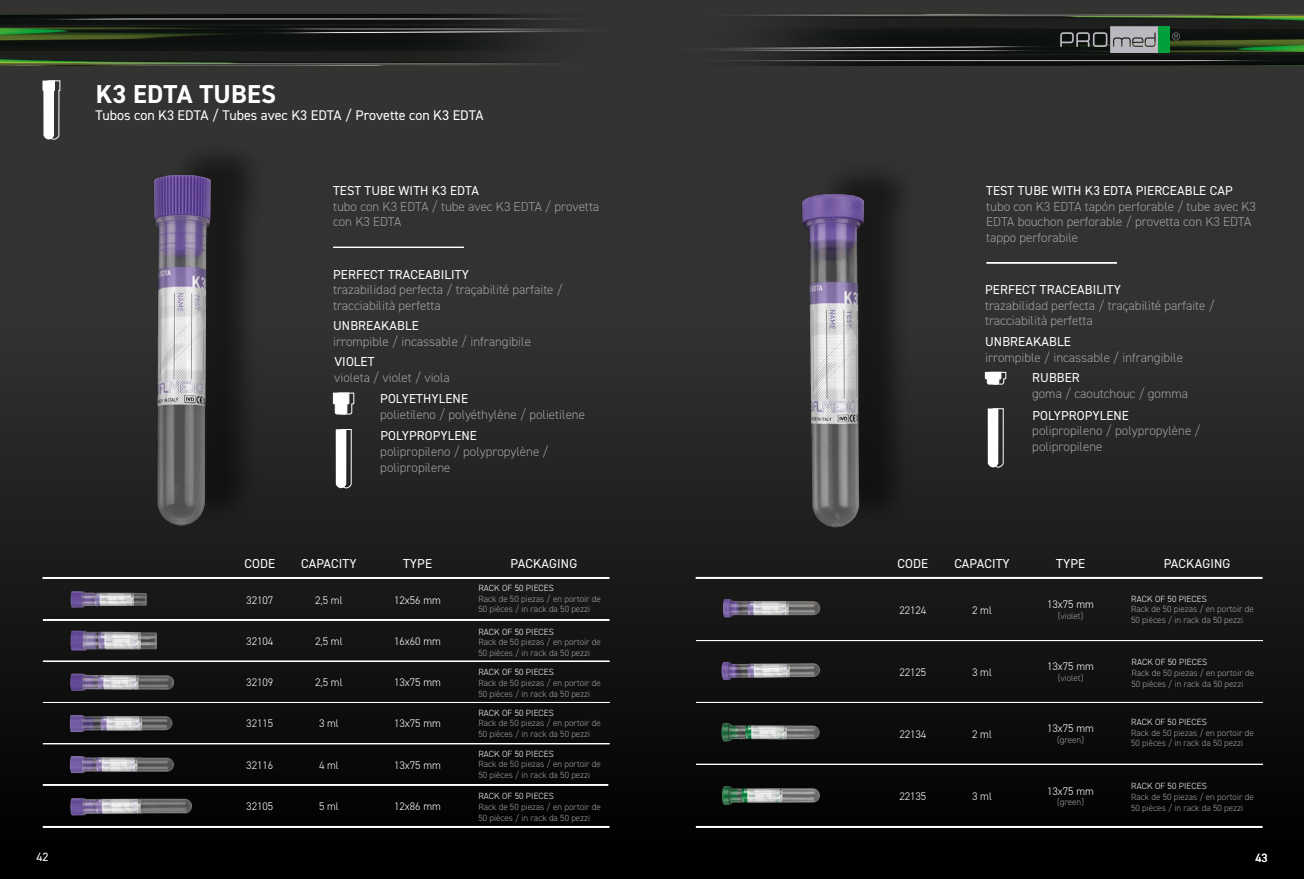
<style>
.page{position:relative;width:1304px;height:879px;background:#333332}
.page>*{position:absolute;margin:0;border:0;box-sizing:border-box;transform-origin:0 0}
.t1{font:700 26px "DIN2014";letter-spacing:.01em;color:#fff}
.t2{font:14px "DIN2014";color:#fff}
.t3{font:300 13px/15.6px "DIN2014";color:#a1a1a1}
.t4{font:13px "DIN2014";letter-spacing:.01em;color:#fff}
.t5{font:12px "DIN2014";color:#fff}
.t6{font:300 11px "DIN2014";color:#fff}
.t7{font:300 9px/10.8px "DIN2014";color:#a1a1a1}
.t8{font:300 9px "DIN2014";letter-spacing:.01em;color:#fff}
</style>
<div class="page">
<div style="left:0;top:157px;width:1304px;height:722px;background:linear-gradient(to bottom,#3b3b39,#030302)"></div>
<img style="left:0;top:14px;width:1304px;height:52px">
<svg style="left:1060px;top:26px;width:98px;height:27px;background:#6a6a6c"></svg>
<div style="left:1158px;top:26px;width:11px;height:27px;background:#00a03b"></div>
<svg style="left:1172px;top:32px;width:8px;height:8px"></svg>
<hr style="left:333px;top:247px;width:131px;height:1px;background:#fff">
<hr style="left:43px;top:577px;width:566px;height:2px;background:#fff">
<hr style="left:43px;top:826px;width:566px;height:2px;background:#fff">
<img style="left:52px;top:711px;width:140px;height:24px">
<img style="left:59px;top:621px;width:111px;height:39px">
<img style="left:64px;top:745px;width:111px;height:39px">
<img style="left:60px;top:789px;width:134px;height:33px">
<img style="left:56px;top:668px;width:134px;height:27px">
<div style="left:170px;top:138px;width:97px;height:389px;background:#000;opacity:.5"></div>
<img style="left:115px;top:161px;width:145px;height:367px">
<img style="left:54px;top:590px;width:111px;height:19px">
<hr style="left:43px;top:784px;width:565px;height:1px;background:#fff">
<hr style="left:43px;top:620px;width:567px;height:1px;background:#fff">
<hr style="left:43px;top:661px;width:567px;height:1px;background:#fff">
<hr style="left:43px;top:702px;width:567px;height:1px;background:#fff">
<hr style="left:43px;top:743px;width:567px;height:1px;background:#fff">
<hr style="left:986px;top:263px;width:131px;height:1px;background:#fff">
<hr style="left:696px;top:640px;width:567px;height:1px;background:#fff">
<hr style="left:696px;top:764px;width:567px;height:1px;background:#fff">
<hr style="left:696px;top:702px;width:567px;height:1px;background:#fff">
<hr style="left:696px;top:577px;width:567px;height:2px;background:#fff">
<hr style="left:696px;top:826px;width:567px;height:2px;background:#fff">
<img style="left:700px;top:783px;width:140px;height:25px">
<img style="left:711px;top:652px;width:111px;height:39px">
<img style="left:703px;top:720px;width:134px;height:26px">
<div style="left:817px;top:157px;width:102px;height:373px;background:#000;opacity:.5"></div>
<img style="left:770px;top:164px;width:146px;height:367px">
<img style="left:708px;top:596px;width:118px;height:26px">
<svg style="left:43px;top:80px;width:17px;height:60px"></svg>
<svg style="left:988px;top:408px;width:16px;height:60px"></svg>
<svg style="left:336px;top:429px;width:16px;height:59px"></svg>
<svg style="left:333px;top:392px;width:21px;height:22px"></svg>
<svg style="left:985px;top:372px;width:21px;height:12px"></svg>
<h1 class="t1" style="left:96px;top:77px;width:182px">K3 EDTA TUBES</h1>
<h2 class="t2" style="left:96px;top:107px;width:390px">Tubos con K3 EDTA / Tubes avec K3 EDTA / Provette con K3 EDTA</h2>
<h3 class="t4" style="left:333px;top:182px;width:148px">TEST TUBE WITH K3 EDTA</h3>
<h3 class="t3" style="left:333px;top:198px;width:268px">tubo con K3 EDTA / tube avec K3 EDTA / provetta con K3 EDTA</h3>
<h3 class="t4" style="left:986px;top:182px;width:248px">TEST TUBE WITH K3 EDTA PIERCEABLE CAP</h3>
<h3 class="t3" style="left:986px;top:198px;width:271px">tubo con K3 EDTA tapón perforable / tube avec K3<br>EDTA bouchon perforable / provetta con K3 EDTA tappo perforabile</h3>
<h3 class="t4" style="left:333px;top:266px;width:137px">PERFECT TRACEABILITY</h3>
<h3 class="t3" style="left:333px;top:282px;width:231px">trazabilidad perfecta / traçabilité parfaite / tracciabilità perfetta</h3>
<h3 class="t4" style="left:985px;top:282px;width:137px">PERFECT TRACEABILITY</h3>
<h3 class="t3" style="left:985px;top:297px;width:231px">trazabilidad perfecta / traçabilité parfaite / tracciabilità perfetta</h3>
<h3 class="t4" style="left:333px;top:318px;width:87px">UNBREAKABLE</h3>
<h3 class="t3" style="left:333px;top:334px;width:199px">irrompible / incassable / infrangibile</h3>
<h3 class="t4" style="left:334px;top:353px;width:42px">VIOLET</h3>
<h3 class="t3" style="left:334px;top:369px;width:117px">violeta / violet / viola</h3>
<h3 class="t4" style="left:1032px;top:369px;width:49px">RUBBER</h3>
<h3 class="t3" style="left:1032px;top:385px;width:157px">goma / caoutchouc / gomma</h3>
<h3 class="t4" style="left:985px;top:333px;width:87px">UNBREAKABLE</h3>
<h3 class="t3" style="left:985px;top:349px;width:199px">irrompible / incassable / infrangibile</h3>
<h3 class="t4" style="left:380px;top:390px;width:89px">POLYETHYLENE</h3>
<h3 class="t3" style="left:380px;top:406px;width:206px">polietileno / polyéthylène / polietilene</h3>
<h3 class="t4" style="left:1032px;top:407px;width:98px">POLYPROPYLENE</h3>
<h3 class="t3" style="left:1032px;top:423px;width:170px">polipropileno / polypropylène / polipropilene</h3>
<h3 class="t4" style="left:380px;top:428px;width:98px">POLYPROPYLENE</h3>
<h3 class="t3" style="left:380px;top:444px;width:170px">polipropileno / polypropylène / polipropilene</h3>
<h3 class="t4" style="left:898px;top:555px;width:32px">CODE</h3>
<h3 class="t4" style="left:954px;top:555px;width:57px">CAPACITY</h3>
<h3 class="t4" style="left:1056px;top:555px;width:31px">TYPE</h3>
<h3 class="t4" style="left:1164px;top:555px;width:68px">PACKAGING</h3>
<p class="t6" style="left:899px;top:603px;width:28px">22124</p>
<h3 class="t4" style="left:245px;top:555px;width:32px">CODE</h3>
<h3 class="t4" style="left:301px;top:555px;width:57px">CAPACITY</h3>
<h3 class="t4" style="left:403px;top:555px;width:31px">TYPE</h3>
<h3 class="t4" style="left:511px;top:555px;width:68px">PACKAGING</h3>
<p class="t6" style="left:246px;top:593px;width:28px">32107</p>
<p class="t8" style="left:478px;top:582px;width:77px">RACK OF 50 PIECES</p>
<p class="t7" style="left:478px;top:593px;width:124px">Rack de 50 piezas / en portoir de<br>50 pièces / in rack da 50 pezzi</p>
<p class="t8" style="left:1131px;top:593px;width:77px">RACK OF 50 PIECES</p>
<p class="t6" style="left:315px;top:593px;width:29px">2,5 ml</p>
<p class="t6" style="left:315px;top:634px;width:29px">2,5 ml</p>
<p class="t6" style="left:394px;top:593px;width:48px">12x56 mm</p>
<p class="t6" style="left:394px;top:634px;width:48px">16x60 mm</p>
<p class="t6" style="left:1047px;top:597px;width:48px">13x75 mm</p>
<p class="t7" style="left:1058px;top:610px;width:27px">(violet)</p>
<p class="t7" style="left:1131px;top:604px;width:124px">Rack de 50 piezas / en portoir de<br>50 pièces / in rack da 50 pezzi</p>
<p class="t8" style="left:1131px;top:657px;width:77px">RACK OF 50 PIECES</p>
<p class="t7" style="left:1131px;top:668px;width:124px">Rack de 50 piezas / en portoir de<br>50 pièces / in rack da 50 pezzi</p>
<p class="t8" style="left:1131px;top:716px;width:77px">RACK OF 50 PIECES</p>
<p class="t7" style="left:1131px;top:727px;width:124px">Rack de 50 piezas / en portoir de<br>50 pièces / in rack da 50 pezzi</p>
<p class="t8" style="left:1131px;top:780px;width:77px">RACK OF 50 PIECES</p>
<p class="t7" style="left:1131px;top:791px;width:124px">Rack de 50 piezas / en portoir de<br>50 pièces / in rack da 50 pezzi</p>
<p class="t6" style="left:972px;top:603px;width:21px">2 ml</p>
<p class="t8" style="left:478px;top:626px;width:77px">RACK OF 50 PIECES</p>
<p class="t7" style="left:478px;top:637px;width:124px">Rack de 50 piezas / en portoir de<br>50 pièces / in rack da 50 pezzi</p>
<p class="t8" style="left:478px;top:666px;width:77px">RACK OF 50 PIECES</p>
<p class="t7" style="left:478px;top:677px;width:124px">Rack de 50 piezas / en portoir de<br>50 pièces / in rack da 50 pezzi</p>
<p class="t8" style="left:478px;top:707px;width:77px">RACK OF 50 PIECES</p>
<p class="t7" style="left:478px;top:718px;width:124px">Rack de 50 piezas / en portoir de<br>50 pièces / in rack da 50 pezzi</p>
<p class="t8" style="left:478px;top:748px;width:77px">RACK OF 50 PIECES</p>
<p class="t7" style="left:478px;top:759px;width:124px">Rack de 50 piezas / en portoir de<br>50 pièces / in rack da 50 pezzi</p>
<p class="t8" style="left:478px;top:790px;width:77px">RACK OF 50 PIECES</p>
<p class="t7" style="left:478px;top:801px;width:124px">Rack de 50 piezas / en portoir de<br>50 pièces / in rack da 50 pezzi</p>
<p class="t6" style="left:246px;top:634px;width:28px">32104</p>
<p class="t6" style="left:1047px;top:660px;width:48px">13x75 mm</p>
<p class="t7" style="left:1058px;top:673px;width:27px">(violet)</p>
<p class="t6" style="left:972px;top:665px;width:21px">3 ml</p>
<p class="t6" style="left:899px;top:665px;width:28px">22125</p>
<p class="t6" style="left:246px;top:675px;width:28px">32109</p>
<p class="t6" style="left:315px;top:675px;width:29px">2,5 ml</p>
<p class="t6" style="left:319px;top:717px;width:21px">3 ml</p>
<p class="t6" style="left:394px;top:675px;width:48px">13x75 mm</p>
<p class="t6" style="left:394px;top:717px;width:48px">13x75 mm</p>
<p class="t6" style="left:246px;top:717px;width:28px">32115</p>
<p class="t6" style="left:1047px;top:722px;width:48px">13x75 mm</p>
<p class="t7" style="left:1057px;top:734px;width:28px">(green)</p>
<p class="t6" style="left:972px;top:727px;width:21px">2 ml</p>
<p class="t6" style="left:899px;top:727px;width:28px">22134</p>
<p class="t6" style="left:246px;top:758px;width:28px">32116</p>
<p class="t6" style="left:246px;top:799px;width:28px">32105</p>
<p class="t6" style="left:394px;top:758px;width:48px">13x75 mm</p>
<p class="t6" style="left:394px;top:799px;width:48px">12x86 mm</p>
<p class="t6" style="left:319px;top:758px;width:21px">4 ml</p>
<p class="t6" style="left:319px;top:799px;width:21px">5 ml</p>
<p class="t6" style="left:1047px;top:784px;width:48px">13x75 mm</p>
<p class="t7" style="left:1057px;top:797px;width:28px">(green)</p>
<p class="t6" style="left:899px;top:789px;width:28px">22135</p>
<p class="t6" style="left:972px;top:789px;width:21px">3 ml</p>
<h3 class="t5" style="left:37px;top:849px;width:13px">42</h3>
<h3 class="t5" style="left:1255px;top:850px;width:13px">43</h3>
</div>
